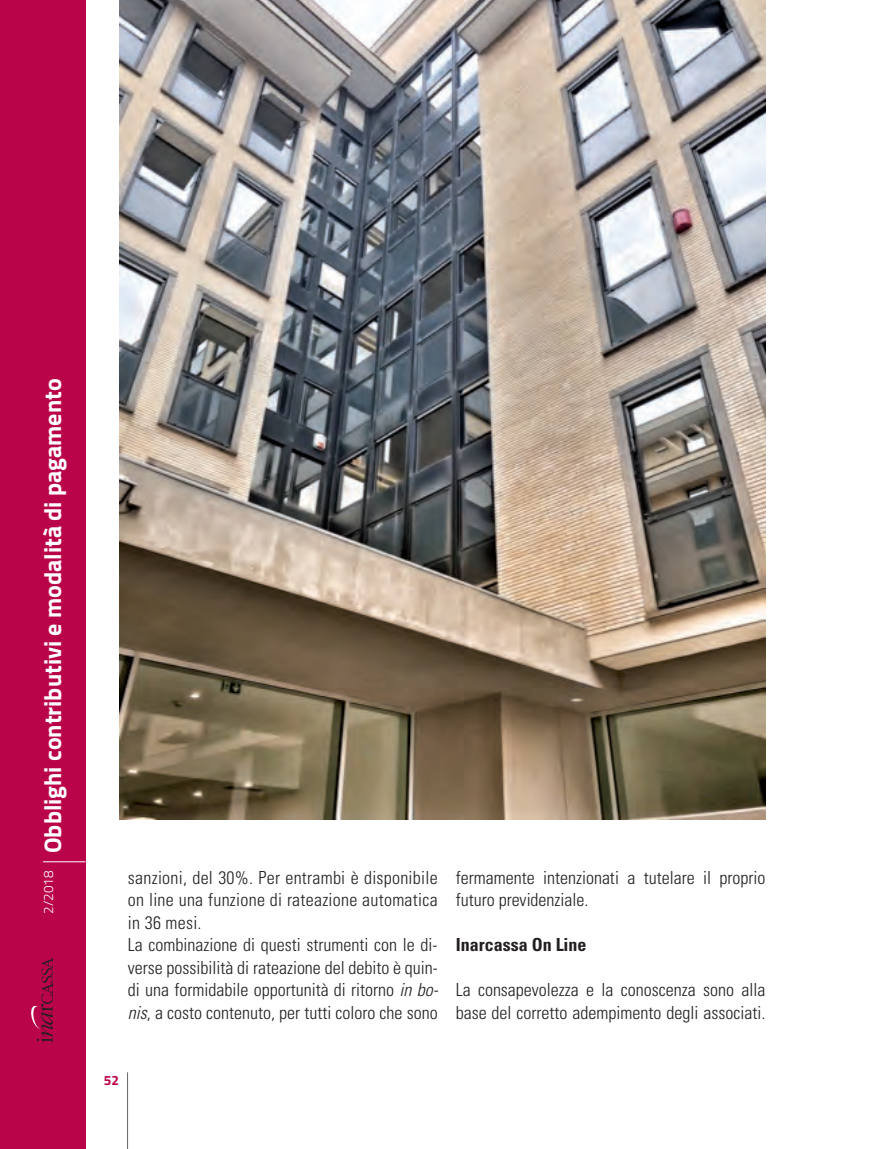
<style>
.page{position:relative;width:893px;height:1149px;background:#fff}
.page>*{position:absolute;margin:0;border:0;box-sizing:border-box;transform-origin:0 0}
.t1{font:700 24px "Titillium";color:#fff}
.t2{font:300 condensed 18px/22.5px "Univers LT Std";color:#231f20}
.t3{font:700 condensed 18px "Univers LT Std";color:#231f20}
.t4{font:700 13.5px "Titillium";color:#ba044a}
.s1{font-style:italic}
</style>
<div class="page">
<div style="left:0;top:0;width:85px;height:1148px;background:#ba044a"></div>
<hr style="left:127px;top:1071px;width:1px;height:77px;background:#636366">
<svg style="left:31px;top:957px;width:22px;height:85px"></svg>
<hr style="left:43px;top:861px;width:42px;height:1px;background:#fff">
<img style="left:119px;top:0;width:646px;height:819px">
<h1 class="t1" style="left:34px;top:913px;width:536px;rotate:-90deg"><sup>2/2018</sup> Obblighi contributivi e modalità di pagamento</h1>
<p class="t2" style="left:128px;top:865px;width:312px">sanzioni, del 30%. Per entrambi è disponibile on line una funzione di rateazione automatica in 36 mesi.<br>La combinazione di questi strumenti con le di&shy;verse possibilità di rateazione del debito è quin&shy;di una formidabile opportunità di ritorno <span class="s1">in bo&shy;nis</span>, a costo contenuto, per tutti coloro che sono</p>
<p class="t2" style="left:456px;top:865px;width:311px">fermamente intenzionati a tutelare il proprio futuro previdenziale.</p>
<p class="t3" style="left:456px;top:933px;width:132px">Inarcassa On Line</p>
<p class="t2" style="left:456px;top:978px;width:311px">La consapevolezza e la conoscenza sono alla base del corretto adempimento degli associati.</p>
<p class="t4" style="left:104px;top:1069px;width:17px">52</p>
</div>
